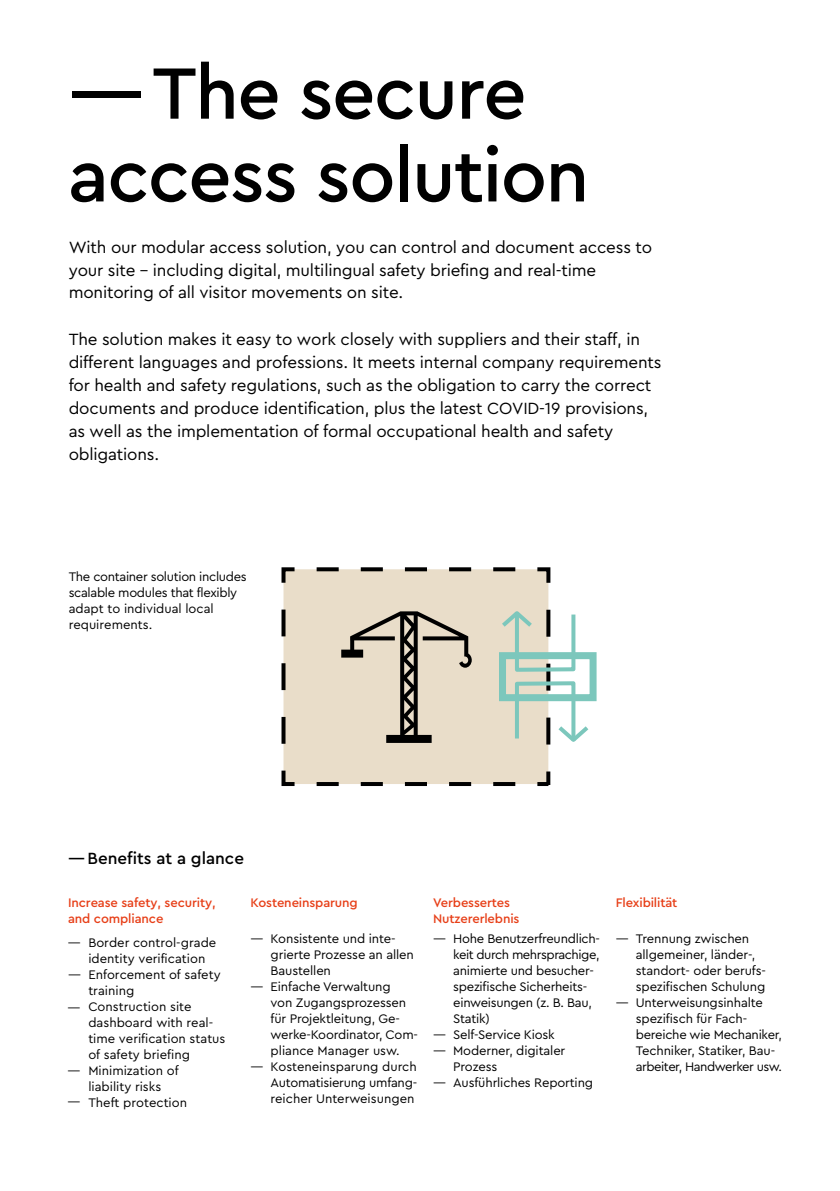
<style>
.page{position:relative;width:840px;height:1191px;background:#fff}
.page>*{position:absolute;margin:0;border:0;box-sizing:border-box;transform-origin:0 0}
.t1{font:500 76px/82.8px "Cera Pro";letter-spacing:-.02em;color:#000}
.t2{font:17px/22.8px "Cera Pro";letter-spacing:-.01em;color:#000}
.t3{font:500 17px "Cera Pro";color:#000}
.t4{font:13px/16px "Cera Basic";letter-spacing:-.01em;color:#000}
.t5{font:13px/16px "Cera Pro";color:#000}
.t6{font:500 13px/16px "Cera Pro";letter-spacing:-.01em;color:#e73f18}
.t7{font:13px/15.8px "Cera Pro";letter-spacing:-.025em;color:#000}
</style>
<div class="page">
<svg style="left:281px;top:567px;width:270px;height:219px;background:#ded3c1"></svg>
<div style="left:498px;top:652px;width:98px;height:49px;border:7px solid #7cc7bc"></div>
<svg style="left:341px;top:611px;width:130px;height:132px;background:#bfb5a5"></svg>
<svg style="left:497px;top:608px;width:95px;height:150px"></svg>
<h1 class="t1" style="left:68px;top:48px;width:522px">— The secure access solution</h1>
<h2 class="t2" style="left:69px;top:235px;width:584px">With our modular access solution, you can control and document access to your site – including digital, multilingual safety briefing and real-time monitoring of all visitor movements on site.</h2>
<p class="t2" style="left:69px;top:327px;width:594px">The solution makes it easy to work closely with suppliers and their staff, in different languages and professions. It meets internal company requirements for health and safety regulations, such as the obligation to carry the correct documents and produce identification, plus the latest COVID-19 provisions, as well as the implementation of formal occupational health and safety obligations.</p>
<p class="t7" style="left:69px;top:568px;width:179px">The container solution includes scalable modules that flexibly adapt to individual local requirements.</p>
<h2 class="t3" style="left:68px;top:847px;width:177px">— Benefits at a glance</h2>
<p class="t6" style="left:68px;top:894px;width:149px">Increase safety, security, and compliance</p>
<p class="t4" style="left:68px;top:934px;width:14px">—</p>
<p class="t5" style="left:88px;top:934px;width:139px">Border control-grade identity verification<br>Enforcement of safety training<br>Construction site dashboard with real&shy;time verification status of safety briefing<br>Minimization of<br>liability risks<br>Theft protection</p>
<p class="t4" style="left:68px;top:966px;width:14px">—</p>
<p class="t4" style="left:68px;top:999px;width:14px">—</p>
<p class="t4" style="left:68px;top:1062px;width:14px">—</p>
<p class="t4" style="left:68px;top:1093px;width:14px">—</p>
<p class="t6" style="left:250px;top:894px;width:109px">Kosteneinsparung</p>
<p class="t4" style="left:270px;top:930px;width:145px;text-indent:-20px">— Konsistente und inte&shy;grierte Prozesse an allen<br>Baustellen</p>
<p class="t4" style="left:270px;top:978px;width:149px;text-indent:-20px">— Einfache Verwaltung<br>von Zugangsprozessen für Projektleitung, Ge&shy;werke-Koordinator, Com&shy;pliance Manager usw.</p>
<p class="t4" style="left:270px;top:1058px;width:148px;text-align:justify;text-indent:-20px">— Kosteneinsparung durch Automatisierung umfang&shy;reicher Unterweisungen</p>
<p class="t6" style="left:433px;top:894px;width:88px">Verbessertes<br>Nutzererlebnis</p>
<p class="t4" style="left:453px;top:930px;width:148px;text-indent:-20px">— Hohe Benutzerfreundlich&shy;keit durch mehrsprachige, animierte und besucher&shy;spezifische Sicherheits&shy;einweisungen (z. B. Bau,<br>Statik)</p>
<p class="t4" style="left:433px;top:1026px;width:123px">— Self-Service Kiosk</p>
<p class="t4" style="left:453px;top:1042px;width:114px;text-indent:-20px">— Moderner, digitaler<br>Prozess</p>
<p class="t4" style="left:433px;top:1074px;width:161px">— Ausführliches Reporting</p>
<p class="t6" style="left:615px;top:894px;width:63px">Flexibilität</p>
<p class="t4" style="left:635px;top:930px;width:132px;text-indent:-20px">— Trennung zwischen allgemeiner, länder-, standort- oder berufs&shy;spezifischen Schulung</p>
<p class="t4" style="left:635px;top:994px;width:148px;text-indent:-20px">— Unterweisungsinhalte spezifisch für Fach&shy;bereiche wie Mechaniker,<br>Techniker, Statiker, Bau&shy;arbeiter, Handwerker usw.</p>
</div>
